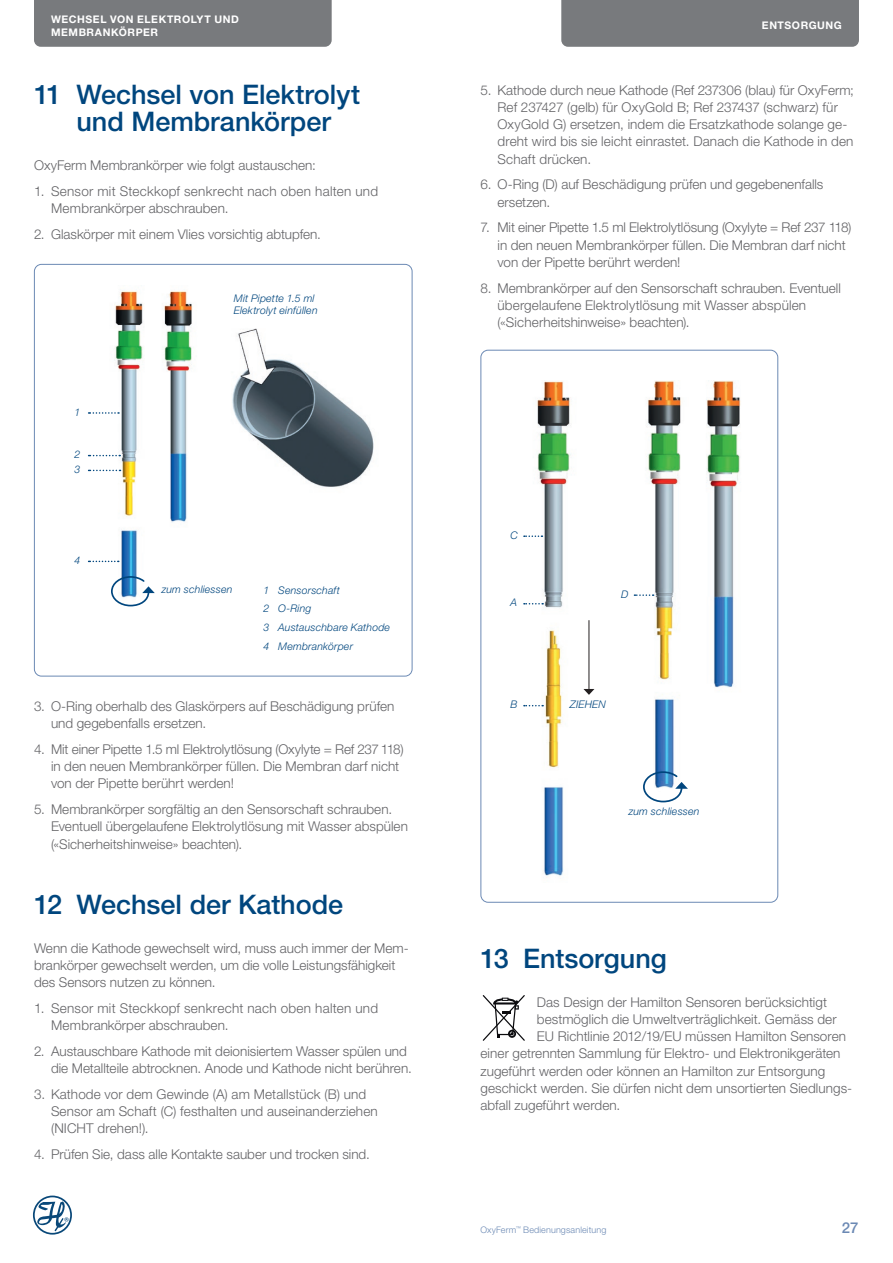
<style>
.page{position:relative;width:893px;height:1263px;background:#fff}
.page>*{position:absolute;margin:0;border:0;box-sizing:border-box;transform-origin:0 0}
.t1{font:500 27px/27px "Helvetica Neue LT Pro";color:#00467e;text-align:center}
.t2{font:500 15px "Helvetica Neue LT Pro";color:#6b89b4}
.t3{font:300 13.5px/17.2px "Helvetica Neue LT Pro";color:#636366}
.t4{font:300 13.5px/17.2px "Helvetica Neue LT Pro";letter-spacing:.02em;color:#636366}
.t5{font:italic 300 10.5px/18.8px "Helvetica Neue LT Pro";letter-spacing:.02em;color:#00467e}
.t6{font:700 10.5px/13.5px "Helvetica Neue LT Pro";letter-spacing:.055em;color:#fff}
.t7{font:300 9px "Helvetica Neue LT Pro";letter-spacing:.015em;color:#6b89b4}
</style>
<div class="page">
<div style="left:561px;top:0;width:298px;height:47px;background:#787a7d"></div>
<div style="left:34px;top:0;width:298px;height:47px;background:#787a7d"></div>
<svg style="left:33px;top:1195px;width:39px;height:39px"></svg>
<img style="left:523px;top:381px;width:218px;height:496px">
<div style="left:480px;top:350px;width:298px;height:553px;border:1px solid #6b89b4;border-radius:7px"></div>
<svg style="left:524px;top:535px;width:18px;height:2px"></svg>
<svg style="left:524px;top:603px;width:19px;height:1px"></svg>
<svg style="left:642px;top:770px;width:46px;height:33px"></svg>
<svg style="left:524px;top:705px;width:19px;height:1px"></svg>
<svg style="left:634px;top:594px;width:20px;height:2px"></svg>
<hr style="left:589px;top:620px;width:1px;height:70px;background:#231f20">
<svg style="left:583px;top:689px;width:11px;height:6px"></svg>
<svg style="left:483px;top:995px;width:42px;height:46px"></svg>
<img style="left:102px;top:291px;width:272px;height:284px">
<svg style="left:89px;top:412px;width:30px;height:2px"></svg>
<svg style="left:89px;top:455px;width:31px;height:1px"></svg>
<svg style="left:89px;top:470px;width:32px;height:1px"></svg>
<svg style="left:89px;top:561px;width:30px;height:1px"></svg>
<svg style="left:111px;top:575px;width:44px;height:32px"></svg>
<p class="t6" style="left:51px;top:12px;width:188px">WECHSEL VON ELEKTROLYT UND<br>MEMBRANKÖRPER</p>
<h1 class="t1" style="left:34px;top:81px;width:328px">11 Wechsel von Elektrolyt und Membrankörper</h1>
<p class="t3" style="left:34px;top:156px;width:283px">OxyFerm Membrankörper wie folgt austauschen:</p>
<p class="t4" style="left:51px;top:182px;width:329px;text-indent:-17px">1. Sensor mit Steckkopf senkrecht nach oben halten und<br>Membrankörper abschrauben.</p>
<p class="t3" style="left:34px;top:225px;width:288px">2. Glaskörper mit einem Vlies vorsichtig abtupfen.</p>
<p class="t5" style="left:75px;top:402px;width:7px">1</p>
<p class="t5" style="left:75px;top:447px;width:7px;line-height:14.9px">2<br>3</p>
<p class="t5" style="left:75px;top:551px;width:7px">4</p>
<p class="t5" style="left:234px;top:292px;width:85px;line-height:12px">Mit Pipette 1.5 ml<br>Elektrolyt einfüllen</p>
<p class="t5" style="left:162px;top:580px;width:72px">zum schliessen</p>
<p class="t5" style="left:264px;top:580px;width:128px">1 Sensorschaft<br>2 O-Ring<br>3 Austauschbare Kathode<br>4 Membrankörper</p>
<p class="t3" style="left:51px;top:697px;width:345px;text-indent:-17px">3. O-Ring oberhalb des Glaskörpers auf Beschädigung prüfen und gegebenfalls ersetzen.</p>
<p class="t3" style="left:51px;top:740px;width:354px;text-indent:-17px">4. Mit einer Pipette 1.5 ml Elektrolytlösung (Oxylyte = Ref 237 118) in den neuen Membrankörper füllen. Die Membran darf nicht von der Pipette berührt werden!</p>
<p class="t3" style="left:51px;top:800px;width:358px;text-indent:-17px">5. Membrankörper sorgfältig an den Sensorschaft schrauben.<br>Eventuell übergelaufene Elektrolytlösung mit Wasser abspülen («Sicherheitshinweise» beachten).</p>
<h1 class="t1" style="left:34px;top:891px;width:311px">12 Wechsel der Kathode</h1>
<p class="t3" style="left:34px;top:939px;width:376px">Wenn die Kathode gewechselt wird, muss auch immer der Mem&shy;brankörper gewechselt werden, um die volle Leistungsfähigkeit des Sensors nutzen zu können.</p>
<p class="t4" style="left:51px;top:999px;width:329px;text-indent:-17px">1. Sensor mit Steckkopf senkrecht nach oben halten und<br>Membrankörper abschrauben.</p>
<p class="t3" style="left:51px;top:1042px;width:362px;text-indent:-17px">2. Austauschbare Kathode mit deionisiertem Wasser spülen und die Metallteile abtrocknen. Anode und Kathode nicht berühren.</p>
<p class="t3" style="left:51px;top:1085px;width:328px;text-indent:-17px">3. Kathode vor dem Gewinde (A) am Metallstück (B) und<br>Sensor am Schaft (C) festhalten und auseinanderziehen (NICHT drehen!).</p>
<p class="t3" style="left:34px;top:1145px;width:337px">4. Prüfen Sie, dass alle Kontakte sauber und trocken sind.</p>
<p class="t6" style="left:762px;top:18px;width:16px">ENTSO</p>
<p class="t6" style="left:801px;top:18px;width:34px">RGUNG</p>
<p class="t3" style="left:497px;top:81px;width:358px;text-indent:-17px">5. Kathode durch neue Kathode (Ref 237306 (blau) für OxyFerm; Ref 237427 (gelb) für OxyGold B; Ref 237437 (schwarz) für OxyGold G) ersetzen, indem die Ersatzkathode solange ge&shy;dreht wird bis sie leicht einrastet. Danach die Kathode in den Schaft drücken.</p>
<p class="t3" style="left:497px;top:176px;width:327px;text-indent:-17px">6. O-Ring (D) auf Beschädigung prüfen und gegebenenfalls ersetzen.</p>
<p class="t3" style="left:497px;top:219px;width:355px;text-indent:-17px">7. Mit einer Pipette 1.5 ml Elektrolytlösung (Oxylyte = Ref 237 118) in den neuen Membrankörper füllen. Die Membran darf nicht von der Pipette berührt werden!</p>
<p class="t3" style="left:497px;top:279px;width:345px;text-indent:-17px">8. Membrankörper auf den Sensorschaft schrauben. Eventuell übergelaufene Elektrolytlösung mit Wasser abspülen («Sicherheitshinweise» beachten).</p>
<p class="t5" style="left:511px;top:526px;width:9px">C</p>
<p class="t5" style="left:511px;top:593px;width:8px">A</p>
<p class="t5" style="left:511px;top:695px;width:9px">B</p>
<p class="t5" style="left:621px;top:584px;width:9px">D</p>
<p class="t5" style="left:570px;top:694px;width:37px">ZIEHEN</p>
<p class="t5" style="left:629px;top:802px;width:72px">zum schliessen</p>
<h1 class="t1" style="left:480px;top:945px;width:188px">13 Entsorgung</h1>
<p class="t3" style="left:537px;top:993px;width:292px">Das Design der Hamilton Sensoren berücksichtigt</p>
<p class="t3" style="left:537px;top:1010px;width:301px">bestmöglich die Umweltverträglichkeit. Gemäss der</p>
<p class="t3" style="left:537px;top:1027px;width:311px">EU Richtlinie 2012/19/EU müssen Hamilton Sensoren</p>
<p class="t3" style="left:480px;top:1045px;width:362px">einer getrennten Sammlung für Elektro- und Elektronikgeräten</p>
<p class="t3" style="left:480px;top:1062px;width:346px">zugeführt werden oder können an Hamilton zur Entsorgung</p>
<p class="t3" style="left:480px;top:1079px;width:373px">geschickt werden. Sie dürfen nicht dem unsortierten Siedlungs-</p>
<p class="t3" style="left:480px;top:1096px;width:141px">abfall zugeführt werden.</p>
<p class="t7" style="left:480px;top:1224px;width:128px">OxyFerm<sup>™</sup> Bedienungsanleitung</p>
<p class="t2" style="left:842px;top:1219px;width:18px">27</p>
</div>
